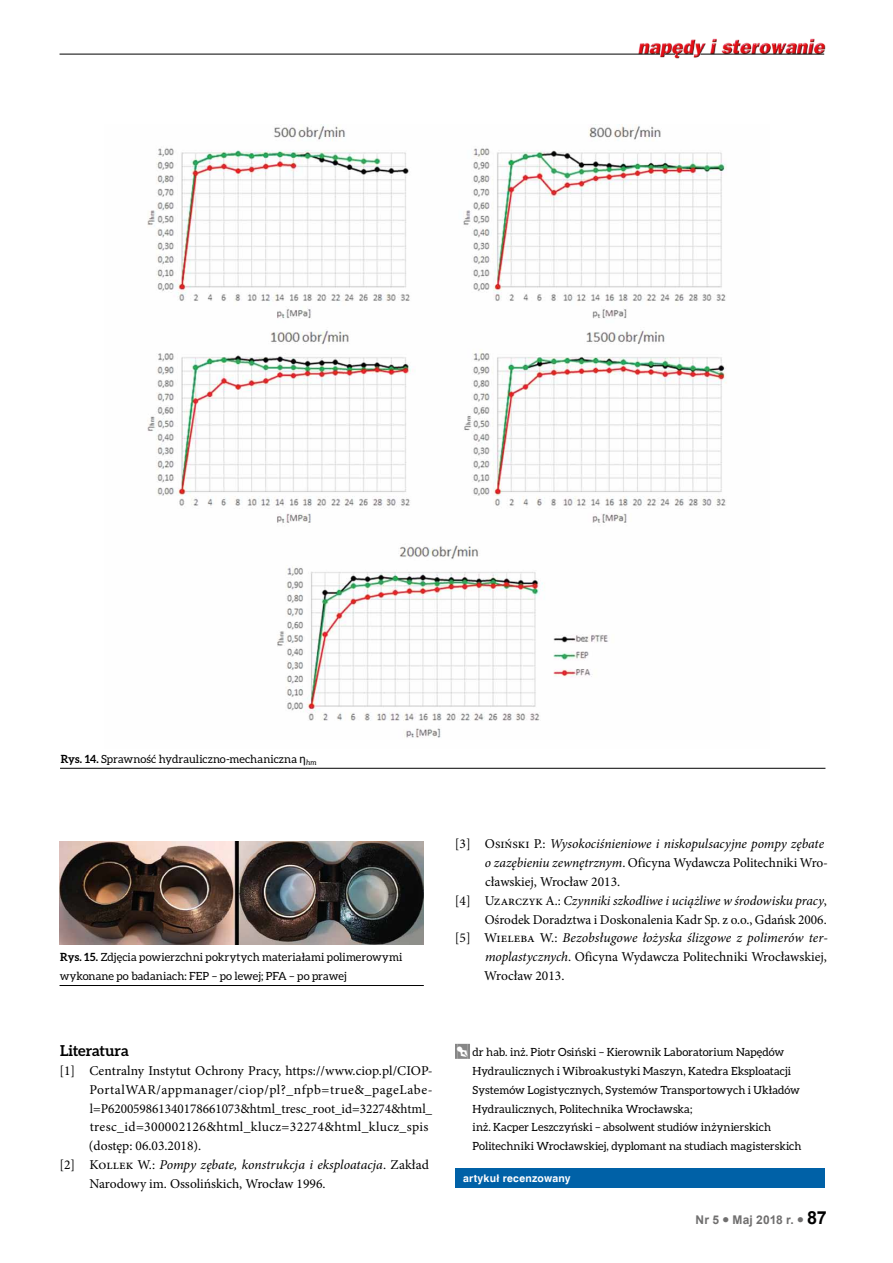
<style>
.page{position:relative;width:893px;height:1263px;background:#fff}
.page>*{position:absolute;margin:0;border:0;box-sizing:border-box;transform-origin:0 0}
.t1{font:700 15px "Aleo";letter-spacing:-.005em;color:#000}
.t2{font:13.5px "Minion Pro";color:#000}
.t3{font:italic 13.5px "Minion Pro";letter-spacing:-.005em;color:#000}
.t4{font:13.5px "Minion Pro";letter-spacing:.025em;color:#000}
.t5{font:13.5px "Minion Pro";letter-spacing:.035em;color:#000}
.t6{font:700 12px "Arial";letter-spacing:.015em;color:#706f6f}
.t7{font:11.25px/18.9px "Aleo";letter-spacing:.005em;color:#000}
.t8{font:700 10.5px "Switzerland";letter-spacing:.02em;color:#fff}
.s1{font-weight:700}
.s2{font-family:"Tahoma"}
.s3{font-style:normal}
.s4{font-style:italic}
.s5{font-size:18px;color:#000}
</style>
<div class="page">
<img style="left:636px;top:38px;width:190px;height:21px">
<hr style="left:60px;top:54px;width:600px;height:1px;background:#000">
<svg style="left:665px;top:54px;width:28px;height:1px"></svg>
<hr style="left:700px;top:54px;width:124px;height:1px;background:#000">
<img style="left:147px;top:125px;width:580px;height:613px">
<hr style="left:60px;top:768px;width:765px;height:1px;background:#000">
<hr style="left:60px;top:985px;width:364px;height:1px;background:#000">
<img style="left:60px;top:842px;width:364px;height:102px">
<div style="left:455px;top:1169px;width:370px;height:19px;background:#0061a7"></div>
<svg style="left:455px;top:1044px;width:15px;height:15px"></svg>
<p class="t7" style="left:61px;top:749px;width:257px"><span class="s1">Rys. 14.</span> Sprawność hydrauliczno-mechaniczna <span class="s2">η</span><sub>hm</sub></p>
<p class="t7" style="left:60px;top:948px;width:344px"><span class="s1">Rys. 15.</span> Zdjęcia powierzchni pokrytych materiałami polimerowymi wykonane po badaniach: FEP – po lewej; PFA – po prawej</p>
<p class="t3" style="left:455px;top:834px;width:371px"><span class="s3">[3] Osiński P.:</span> Wysokociśnieniowe i niskopulsacyjne pompy zębate</p>
<p class="t2" style="left:485px;top:853px;width:345px"><span class="s4">o zazębieniu zewnętrznym</span>. Oficyna Wydawcza Politechniki Wro-</p>
<p class="t2" style="left:485px;top:872px;width:136px">cławskiej, Wrocław 2013.</p>
<p class="t3" style="left:455px;top:891px;width:374px"><span class="s3">[4] Uzarczyk A.:</span> Czynniki szkodliwe i uciążliwe w środowisku pracy<span class="s3">,</span></p>
<p class="t2" style="left:485px;top:910px;width:343px">Ośrodek Doradztwa i Doskonalenia Kadr Sp. z o.o., Gdańsk 2006.</p>
<p class="t3" style="left:455px;top:929px;width:375px"><span class="s3">[5] Wieleba W.:</span> Bezobsługowe łożyska ślizgowe z polimerów ter-</p>
<p class="t2" style="left:485px;top:948px;width:343px"><span class="s4">moplastycznych</span>. Oficyna Wydawcza Politechniki Wrocławskiej,</p>
<p class="t2" style="left:484px;top:967px;width:82px">Wrocław 2013.</p>
<h1 class="t1" style="left:60px;top:1042px;width:70px">Literatura</h1>
<p class="t2" style="left:59px;top:1061px;width:375px">[1] Centralny Instytut Ochrony Pracy, https://www.ciop.pl/CIOP-</p>
<p class="t5" style="left:89px;top:1080px;width:345px">PortalWAR/appmanager/ciop/pl?_nfpb=true&amp;_pageLabe-</p>
<p class="t2" style="left:90px;top:1099px;width:344px">l=P620059861340178661073&amp;html_tresc_root_id=32274&amp;html_</p>
<p class="t4" style="left:90px;top:1118px;width:340px">tresc_id=300002126&amp;html_klucz=32274&amp;html_klucz_spis</p>
<p class="t2" style="left:89px;top:1137px;width:114px">(dostęp: 06.03.2018).</p>
<p class="t3" style="left:59px;top:1156px;width:371px"><span class="s3">[2] Kollek W.:</span> Pompy zębate, konstrukcja i eksploatacja<span class="s3">. Zakład</span></p>
<p class="t2" style="left:89px;top:1175px;width:238px">Narodowy im. Ossolińskich, Wrocław 1996.</p>
<p class="t7" style="left:472px;top:1042px;width:331px">dr hab. inż. Piotr Osiński – Kierownik Laboratorium Napędów Hydraulicznych i Wibroakustyki Maszyn, Katedra Eksploatacji Systemów Logistycznych, Systemów Transportowych i Układów Hydraulicznych, Politechnika Wrocławska;<br>inż. Kacper Leszczyński – absolwent studiów inżynierskich Politechniki Wrocławskiej, dyplomant na studiach magisterskich</p>
<p class="t8" style="left:463px;top:1171px;width:109px">artykuł recenzowany</p>
<p class="t6" style="left:695px;top:1212px;width:133px">Nr 5 ● Maj 2018 r. ● <span class="s5">87</span></p>
</div>
